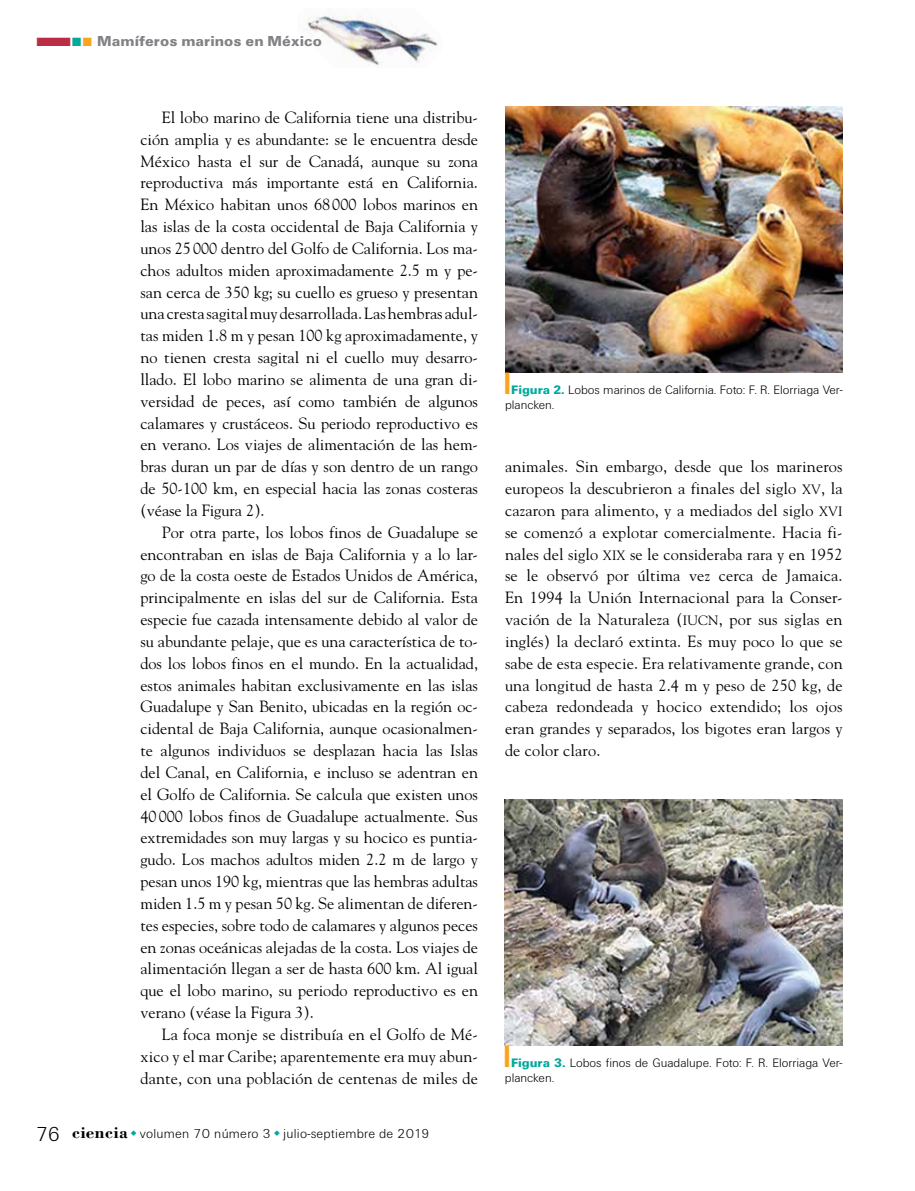
<style>
.page{position:relative;width:915px;height:1191px;background:#fff}
.page>*{position:absolute;margin:0;border:0;box-sizing:border-box;transform-origin:0 0}
.t1{font:16.2px/21.8px "Goudy";letter-spacing:.01em;color:#000;text-align:justify}
.t2{font:900 15px "Unitus T";letter-spacing:.005em;color:#808285}
.t3{font:300 13.5px "Unitus T";letter-spacing:.02em;color:#000}
.t4{font:300 12.75px/15px "Unitus T";color:#000}
.s1{color:#bb2d45}
.s2{color:#00a99b}
.s3{color:#faa41d}
.s4{font-size:21px}
.s5{font-family:"Bodoni";font-weight:700;font-size:17.25px}
.s6{font-weight:900;color:#00a99b}
.s7{font-size:13.5px}
</style>
<div class="page">
<img style="left:307px;top:9px;width:131px;height:57px">
<img style="left:505px;top:106px;width:337px;height:266px">
<img style="left:504px;top:799px;width:338px;height:246px">
<p class="t2" style="left:36px;top:32px;width:288px"><span class="s1">■</span><span class="s2">■</span><span class="s3">■</span> Mamíferos marinos en México</p>
<p class="t1" style="left:140px;top:106px;width:339px;text-indent:21px">El lobo marino de California tiene una distribu&shy;ción amplia y es abundante: se le encuentra desde México hasta el sur de Canadá, aunque su zona reproductiva más importante está en California.<br>En México habitan unos 68000 lobos marinos en las islas de la costa occidental de Baja California y unos 25 000 dentro del Golfo de California. Los ma&shy;chos adultos miden aproximadamente 2.5 m y pe&shy;san cerca de 350 kg; su cuello es grueso y presentan una cresta sagital muy desarrollada. Las hembras adul&shy;tas miden 1.8 m y pesan 100 kg aproximadamente, y no tienen cresta sagital ni el cuello muy desarro&shy;llado. El lobo marino se alimenta de una gran di&shy;versidad de peces, así como también de algunos calamares y crustáceos. Su periodo reproductivo es en verano. Los viajes de alimentación de las hem&shy;bras duran un par de días y son dentro de un rango de 50-100 km, en especial hacia las zonas costeras (véase la Figura 2).</p>
<p class="t1" style="left:140px;top:521px;width:339px;text-indent:21px">Por otra parte, los lobos finos de Guadalupe se encontraban en islas de Baja California y a lo lar&shy;go de la costa oeste de Estados Unidos de América, principalmente en islas del sur de California. Esta especie fue cazada intensamente debido al valor de su abundante pelaje, que es una característica de to&shy;dos los lobos finos en el mundo. En la actualidad, estos animales habitan exclusivamente en las islas Guadalupe y San Benito, ubicadas en la región oc&shy;cidental de Baja California, aunque ocasionalmen&shy;te algunos individuos se desplazan hacia las Islas del Canal, en California, e incluso se adentran en el Golfo de California. Se calcula que existen unos 40000 lobos finos de Guadalupe actualmente. Sus extremidades son muy largas y su hocico es puntia&shy;gudo. Los machos adultos miden 2.2 m de largo y pesan unos 190 kg, mientras que las hembras adultas miden 1.5 m y pesan 50 kg. Se alimentan de diferen&shy;tes especies, sobre todo de calamares y algunos peces en zonas oceánicas alejadas de la costa. Los viajes de alimentación llegan a ser de hasta 600 km. Al igual que el lobo marino, su periodo reproductivo es en verano (véase la Figura 3).</p>
<p class="t1" style="left:140px;top:1022px;width:339px;text-indent:21px">La foca monje se distribuía en el Golfo de Mé&shy;xico y el mar Caribe; aparentemente era muy abun&shy;dante, con una población de centenas de miles de</p>
<p class="t3" style="left:36px;top:1125px;width:395px"><span class="s4">76</span> <span class="s5">ciencia</span> volumen 70 número 3 julio-septiembre de 2019</p>
<p class="t4" style="left:505px;top:382px;width:339px"><span class="s3">■</span> <span class="s6">Figura 2.</span> Lobos marinos de California. Foto: F. R. Elorriaga Ver&shy;plancken.</p>
<p class="t1" style="left:505px;top:455px;width:339px">animales. Sin embargo, desde que los marineros europeos la descubrieron a finales del siglo <span class="s7">XV</span>, la cazaron para alimento, y a mediados del siglo <span class="s7">XVI </span>se comenzó a explotar comercialmente. Hacia fi&shy;nales del siglo <span class="s7">XIX</span> se le consideraba rara y en 1952 se le observó por última vez cerca de Jamaica.<br>En 1994 la Unión Internacional para la Conser&shy;vación de la Naturaleza (<span class="s7">IUCN</span>, por sus siglas en inglés) la declaró extinta. Es muy poco lo que se sabe de esta especie. Era relativamente grande, con una longitud de hasta 2.4 m y peso de 250 kg, de cabeza redondeada y hocico extendido; los ojos eran grandes y separados, los bigotes eran largos y de color claro.</p>
<p class="t4" style="left:504px;top:1054px;width:339px"><span class="s3">■</span> <span class="s6">Figura 3.</span> Lobos finos de Guadalupe. Foto: F. R. Elorriaga Ver&shy;plancken.</p>
</div>
